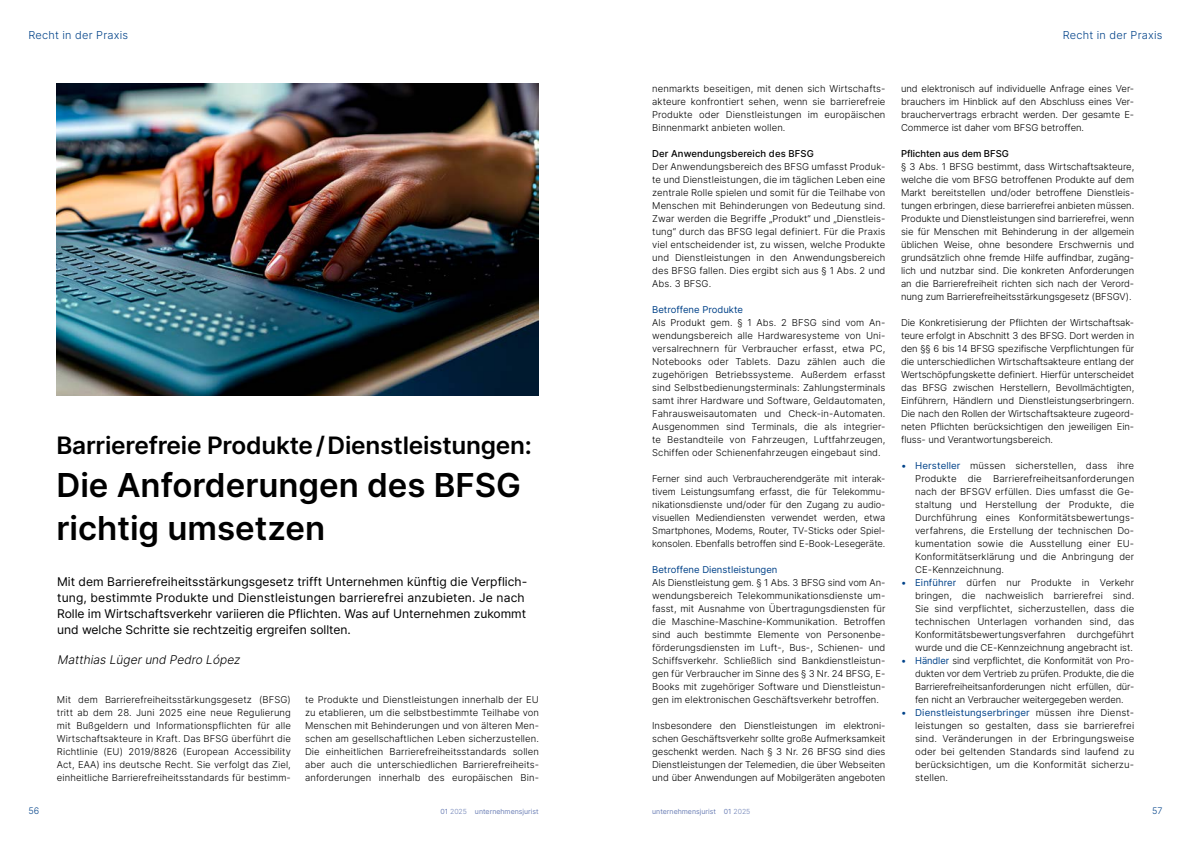
<style>
.page{position:relative;width:1191px;height:842px;background:#fff}
.page>*{position:absolute;margin:0;border:0;box-sizing:border-box;transform-origin:0 0}
.t1{font:600 33px/43px "Inter";color:#000}
.t2{font:600 24px "Inter";letter-spacing:-.01em;color:#000}
.t3{font:12px/16px "Inter";color:#000}
.t4{font:italic 300 12px "Inter";color:#000}
.t5{font:300 11px "Inter";letter-spacing:.02em;color:#004289}
.t6{font:300 9.5px/13px "Inter";letter-spacing:.005em;color:#000;text-align:justify}
.t7{font:500 9.5px "Inter";letter-spacing:.01em;color:#000}
.t8{font:9.5px "Inter";color:#004289}
.t9{font:300 9px "Inter";color:#004289}
.t10{font:7px "Inter";color:#6d80b6}
.s1{font-weight:400;color:#004289}
.s2{font-weight:300}
</style>
<div class="page">
<img style="left:57px;top:83px;width:481px;height:313px">
<p class="t5" style="left:28px;top:27px;width:101px">Recht in der Praxis</p>
<p class="t5" style="left:1062px;top:27px;width:101px">Recht in der Praxis</p>
<h2 class="t2" style="left:56px;top:428px;width:477px">Barrierefreie Produkte/Dienstleistungen:</h2>
<h1 class="t1" style="left:56px;top:463px;width:466px">Die Anforderungen des BFSG richtig umsetzen</h1>
<p class="t3" style="left:57px;top:573px;width:472px">Mit dem Barrierefreiheitsstärkungsgesetz trifft Unternehmen künftig die Verpflich&shy;tung, bestimmte Produkte und Dienstleistungen barrierefrei anzubieten. Je nach Rolle im Wirtschaftsverkehr variieren die Pflichten. Was auf Unternehmen zukommt und welche Schritte sie rechtzeitig ergreifen sollten.</p>
<p class="t4" style="left:57px;top:651px;width:187px">Matthias Lügerund Pedro López</p>
<p class="t6" style="left:57px;top:693px;width:235px">Mit dem Barrierefreiheitsstärkungsgesetz (BFSG) tritt ab dem 28. Juni 2025 eine neue Regulierung mit Bußgeldern und Informationspflichten für alle Wirtschaftsakteure in Kraft. Das BFSG überführt die Richtlinie (EU) 2019/8826 (European Accessibility Act, EAA) ins deutsche Recht. Sie verfolgt das Ziel, einheitliche Barrierefreiheitsstandards für bestimm-</p>
<p class="t6" style="left:305px;top:692px;width:235px">te Produkte und Dienstleistungen innerhalb der EU zu etablieren, um die selbstbestimmte Teilhabe von Menschen mit Behinderungen und von älteren Men&shy;schen am gesellschaftlichen Leben sicherzustellen.<br>Die einheitlichen Barrierefreiheitsstandards sollen aber auch die unterschiedlichen Barrierefreiheits&shy;anforderungen innerhalb des europäischen Bin-</p>
<p class="t6" style="left:652px;top:82px;width:235px">nenmarkts beseitigen, mit denen sich Wirtschafts&shy;akteure konfrontiert sehen, wenn sie barrierefreie Produkte oder Dienstleistungen im europäischen Binnenmarkt anbieten wollen.</p>
<p class="t7" style="left:652px;top:146px;width:163px">Der Anwendungsbereich des BFSG</p>
<p class="t6" style="left:652px;top:160px;width:235px">Der Anwendungsbereich des BFSG umfasst Produk&shy;te und Dienstleistungen, die im täglichen Leben eine zentrale Rolle spielen und somit für die Teilhabe von Menschen mit Behinderungen von Bedeutung sind.<br>Zwar werden die Begriffe „Produkt“ und „Dienstleis&shy;tung“ durch das BFSG legal definiert. Für die Praxis viel entscheidender ist, zu wissen, welche Produkte und Dienstleistungen in den Anwendungsbereich des BFSG fallen. Dies ergibt sich aus § 1 Abs. 2 und Abs. 3 BFSG.</p>
<p class="t8" style="left:652px;top:302px;width:92px">Betroffene Produkte</p>
<p class="t6" style="left:652px;top:315px;width:235px">Als Produkt gem. § 1 Abs. 2 BFSG sind vom An&shy;wendungsbereich alle Hardwaresysteme von Uni&shy;versalrechnern für Verbraucher erfasst, etwa PC, Notebooks oder Tablets. Dazu zählen auch die zugehörigen Betriebssysteme. Außerdem erfasst sind Selbstbedienungsterminals: Zahlungsterminals samt ihrer Hardware und Software, Geldautomaten, Fahrausweisautomaten und Check-in-Automaten.<br>Ausgenommen sind Terminals, die als integrier&shy;te Bestandteile von Fahrzeugen, Luftfahrzeugen, Schiffen oder Schienenfahrzeugen eingebaut sind.</p>
<p class="t6" style="left:652px;top:472px;width:235px">Ferner sind auch Verbraucherendgeräte mit interak&shy;tivem Leistungsumfang erfasst, die für Telekommu&shy;nikationsdienste und/oder für den Zugang zu audio&shy;visuellen Mediendiensten verwendet werden, etwa Smartphones, Modems, Router, TV-Sticks oder Spiel&shy;konsolen. Ebenfalls betroffen sind E-Book-Lesegeräte.</p>
<p class="t8" style="left:652px;top:562px;width:127px">Betroffene Dienstleistungen</p>
<p class="t6" style="left:652px;top:576px;width:235px;text-align:left">Als Dienstleistung gem. § 1 Abs. 3 BFSG sind vom An&shy;wendungsbereich Telekommunikationsdienste um&shy;fasst, mit Ausnahme von Übertragungsdiensten für die Maschine-Maschine-Kommunikation. Betroffen sind auch bestimmte Elemente von Personenbe&shy;förderungsdiensten im Luft-, Bus-, Schienen- und Schiffsverkehr. Schließlich sind Bankdienstleistun&shy;gen für Verbraucher im Sinne des § 3 Nr. 24 BFSG, E-Books mit zugehöriger Software und Dienstleistun&shy;gen im elektronischen Geschäftsverkehr betroffen.</p>
<p class="t6" style="left:652px;top:718px;width:235px">Insbesondere den Dienstleistungen im elektroni&shy;schen Geschäftsverkehr sollte große Aufmerksamkeit geschenkt werden. Nach § 3 Nr. 26 BFSG sind dies Dienstleistungen der Telemedien, die über Webseiten und über Anwendungen auf Mobilgeräten angeboten</p>
<p class="t6" style="left:901px;top:81px;width:235px">und elektronisch auf individuelle Anfrage eines Ver&shy;brauchers im Hinblick auf den Abschluss eines Ver&shy;brauchervertrags erbracht werden. Der gesamte E-Commerce ist daher vom BFSG betroffen.</p>
<p class="t7" style="left:901px;top:146px;width:109px">Pflichten aus dem BFSG</p>
<p class="t6" style="left:901px;top:159px;width:235px">§ 3 Abs. 1 BFSG bestimmt, dass Wirtschaftsakteure, welche die vom BFSG betroffenen Produkte auf dem Markt bereitstellen und/oder betroffene Dienstleis&shy;tungen erbringen, diese barrierefrei anbieten müssen.<br>Produkte und Dienstleistungen sind barrierefrei, wenn sie für Menschen mit Behinderung in der allgemein üblichen Weise, ohne besondere Erschwernis und grundsätzlich ohne fremde Hilfe auffindbar, zugäng&shy;lich und nutzbar sind. Die konkreten Anforderungen an die Barrierefreiheit richten sich nach der Verord&shy;nung zum Barrierefreiheitsstärkungsgesetz (BFSGV).</p>
<p class="t6" style="left:901px;top:315px;width:235px">Die Konkretisierung der Pflichten der Wirtschaftsak&shy;teure erfolgt in Abschnitt 3 des BFSG. Dort werden in den §§ 6 bis 14 BFSG spezifische Verpflichtungen für die unterschiedlichen Wirtschaftsakteure entlang der Wertschöpfungskette definiert. Hierfür unterscheidet das BFSG zwischen Herstellern, Bevollmächtigten, Einführern, Händlern und Dienstleistungserbringern.<br>Die nach den Rollen der Wirtschaftsakteure zugeord&shy;neten Pflichten berücksichtigen den jeweiligen Ein&shy;fluss- und Verantwortungsbereich.</p>
<p class="t6" style="left:915px;top:459px;width:221px;text-indent:-14px"><span class="s1">• Hersteller</span> müssen sicherstellen, dass ihre Produkte die Barrierefreiheitsanforderungen nach der BFSGV erfüllen. Dies umfasst die Ge&shy;staltung und Herstellung der Produkte, die Durchführung eines Konformitätsbewertungs&shy;verfahrens, die Erstellung der technischen Do&shy;kumentation sowie die Ausstellung einer EU-Konformitätserklärung und die Anbringung der CE-Kennzeichnung.</p>
<p class="t6" style="left:915px;top:575px;width:220px;text-indent:-14px"><span class="s1">• Einführer</span> dürfen nur Produkte in Verkehr bringen, die nachweislich barrierefrei sind.<br>Sie sind verpflichtet, sicherzustellen, dass die technischen Unterlagen vorhanden sind, das Konformitätsbewertungsverfahren durchgeführt wurde und die CE-Kennzeichnung angebracht ist.</p>
<p class="t6" style="left:915px;top:654px;width:220px;text-indent:-14px"><span class="s1">• Händler</span> sind verpflichtet, die Konformität von Pro&shy;dukten vor dem Vertrieb zu prüfen. Produkte, die die Barrierefreiheitsanforderungen nicht erfüllen, dür&shy;fen nicht an Verbraucher weitergegeben werden.</p>
<p class="t6" style="left:915px;top:706px;width:221px;text-indent:-14px"><span class="s1">• Dienstleistungserbringer</span> müssen ihre Dienst&shy;leistungen so gestalten, dass sie barrierefrei sind. Veränderungen in der Erbringungsweise oder bei geltenden Standards sind laufend zu berücksichtigen, um die Konformität sicherzu&shy;stellen.</p>
<p class="t9" style="left:28px;top:804px;width:12px">56</p>
<p class="t10" style="left:440px;top:806px;width:100px">01 <span class="s2">2025</span> unternehmensjurist</p>
<p class="t10" style="left:652px;top:806px;width:100px">unternehmensjurist 01 <span class="s2">2025</span></p>
<p class="t9" style="left:1152px;top:804px;width:12px">57</p>
</div>
